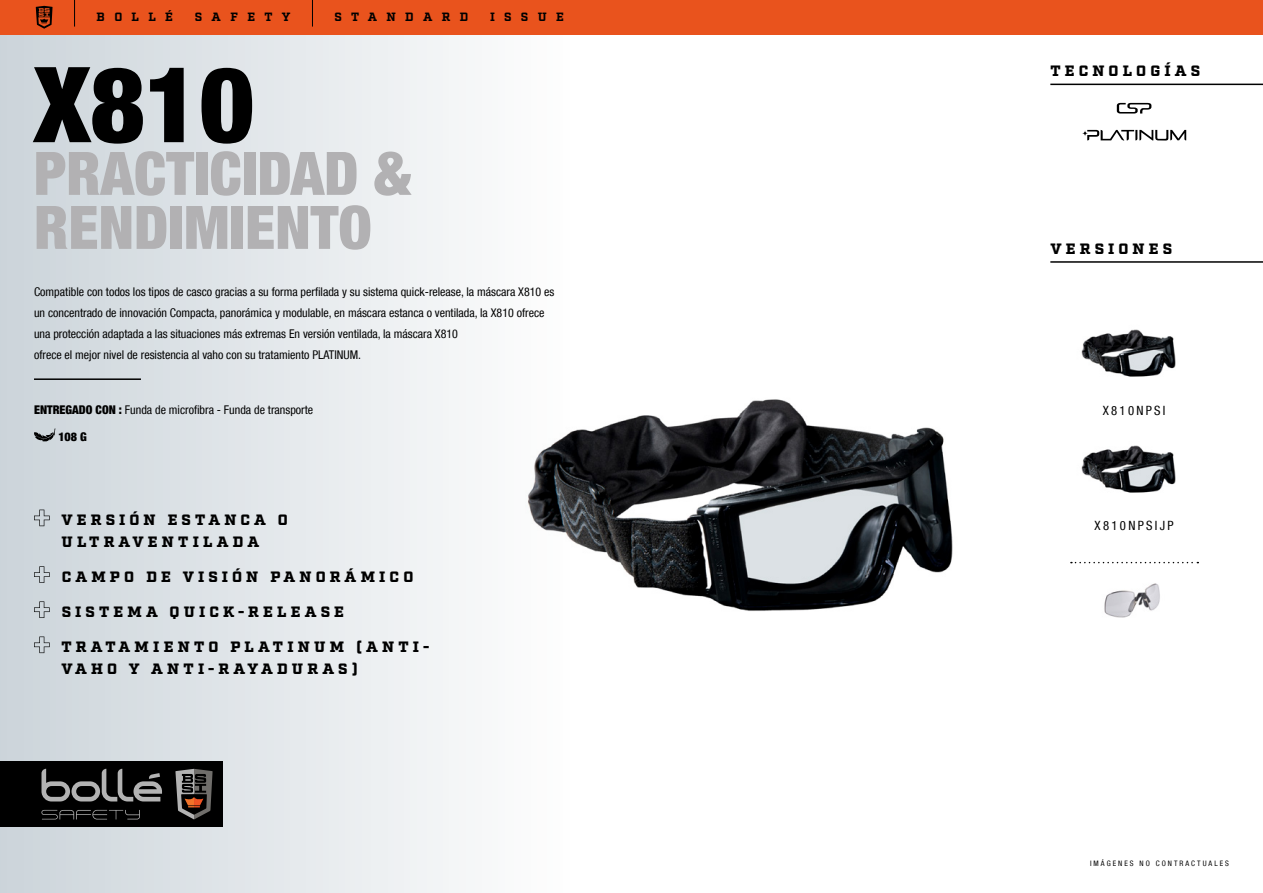
<style>
.page{position:relative;width:1263px;height:893px;background:#fff}
.page>*{position:absolute;margin:0;border:0;box-sizing:border-box;transform-origin:0 0}
.t1{font:900 condensed 105px "Helvetica Neue LT Com";color:#000}
.t2{font:900 condensed 60px/54px "Helvetica Neue LT Com";color:#b2b1b3}
.t3{font:900 15px/21.6px "Factoria";letter-spacing:.28em;color:#000}
.t4{font:condensed 12.75px "Helvetica Neue LT Com";letter-spacing:.18em;color:#000}
.t5{font:condensed 12px/21px "Helvetica Neue LT Com";color:#000}
.t6{font:700 12px "Factoria";letter-spacing:.78em;color:#000}
.t7{font:900 condensed 12px "Helvetica Neue LT Com";color:#000}
.t8{font:condensed 7.5px "Helvetica Neue LT Com";letter-spacing:.27em;color:#000}
.s1{font-weight:900}
</style>
<div class="page">
<div style="left:0;top:0;width:1263px;height:893px;background:linear-gradient(to right,#dbe0e4,#fff)"></div>
<div style="left:0;top:761px;width:222px;height:66px;background:#000"></div>
<svg style="left:41px;top:810px;width:99px;height:9px"></svg>
<svg style="left:42px;top:769px;width:120px;height:32px"></svg>
<svg style="left:175px;top:769px;width:38px;height:50px"></svg>
<div style="left:0;top:0;width:1263px;height:34px;background:#e9531d"></div>
<svg style="left:36px;top:6px;width:17px;height:23px"></svg>
<svg style="left:74px;top:0;width:1px;height:27px"></svg>
<svg style="left:312px;top:0;width:1px;height:27px"></svg>
<svg style="left:1117px;top:103px;width:34px;height:11px"></svg>
<svg style="left:1082px;top:130px;width:104px;height:11px"></svg>
<img style="left:1071px;top:313px;width:126px;height:84px">
<img style="left:1071px;top:429px;width:126px;height:83px">
<svg style="left:1071px;top:562px;width:127px;height:1px"></svg>
<img style="left:1091px;top:572px;width:86px;height:60px">
<img style="left:479px;top:323px;width:571px;height:380px">
<svg style="left:34px;top:510px;width:16px;height:16px"></svg>
<svg style="left:34px;top:566px;width:16px;height:17px"></svg>
<svg style="left:34px;top:601px;width:16px;height:17px"></svg>
<svg style="left:34px;top:636px;width:16px;height:17px"></svg>
<hr style="left:34px;top:378px;width:107px;height:2px;background:#000">
<svg style="left:34px;top:428px;width:21px;height:14px"></svg>
<hr style="left:1050px;top:261px;width:213px;height:2px;background:#000">
<hr style="left:1050px;top:84px;width:213px;height:1px;background:#000">
<p class="t6" style="left:97px;top:10px;width:78px">BOLLÉ</p>
<p class="t6" style="left:195px;top:10px;width:97px">SAFETY</p>
<p class="t6" style="left:335px;top:10px;width:135px">STANDARD</p>
<p class="t6" style="left:490px;top:10px;width:75px">ISSUE</p>
<h1 class="t1" style="left:34px;top:42px;width:222px">X810</h1>
<h2 class="t2" style="left:34px;top:146px;width:378px">PRACTICIDAD &amp;<br>RENDIMIENTO</h2>
<p class="t5" style="left:34px;top:281px;width:522px">Compatible con todos los tipos de casco gracias a su forma perfilada y su sistema quick-release, la máscara X810 es un concentrado de innovación Compacta, panorámica y modulable, en máscara estanca o ventilada, la X810 ofrece una protección adaptada a las situaciones más extremas En versión ventilada, la máscara X810<br>ofrece el mejor nivel de resistencia al vaho con su tratamiento PLATINUM.</p>
<p class="t5" style="left:34px;top:400px;width:281px"><span class="s1">ENTREGADO CON :</span> Funda de microfibra - Funda de transporte</p>
<p class="t7" style="left:58px;top:430px;width:30px">108 G</p>
<p class="t3" style="left:61px;top:510px;width:228px">VERSIÓN ESTANCA O</p>
<p class="t3" style="left:62px;top:531px;width:199px">ULTRAVENTILADA</p>
<p class="t3" style="left:62px;top:567px;width:353px">CAMPO DE VISIÓN PANORÁMICO</p>
<p class="t3" style="left:62px;top:602px;width:284px">SISTEMA QUICK-RELEASE</p>
<p class="t3" style="left:61px;top:637px;width:370px">TRATAMIENTO PLATINUM (ANTI-<br>VAHO Y ANTI-RAYADURAS)</p>
<p class="t3" style="left:1050px;top:61px;width:151px">TECNOLOGÍAS</p>
<p class="t3" style="left:1050px;top:238px;width:123px">VERSIONES</p>
<p class="t4" style="left:1103px;top:402px;width:64px">X810NPSI</p>
<p class="t4" style="left:1094px;top:518px;width:81px">X810NPSIJP</p>
<p class="t8" style="left:1090px;top:859px;width:140px">IMÁGENES NO CONTRACTUALES</p>
</div>
